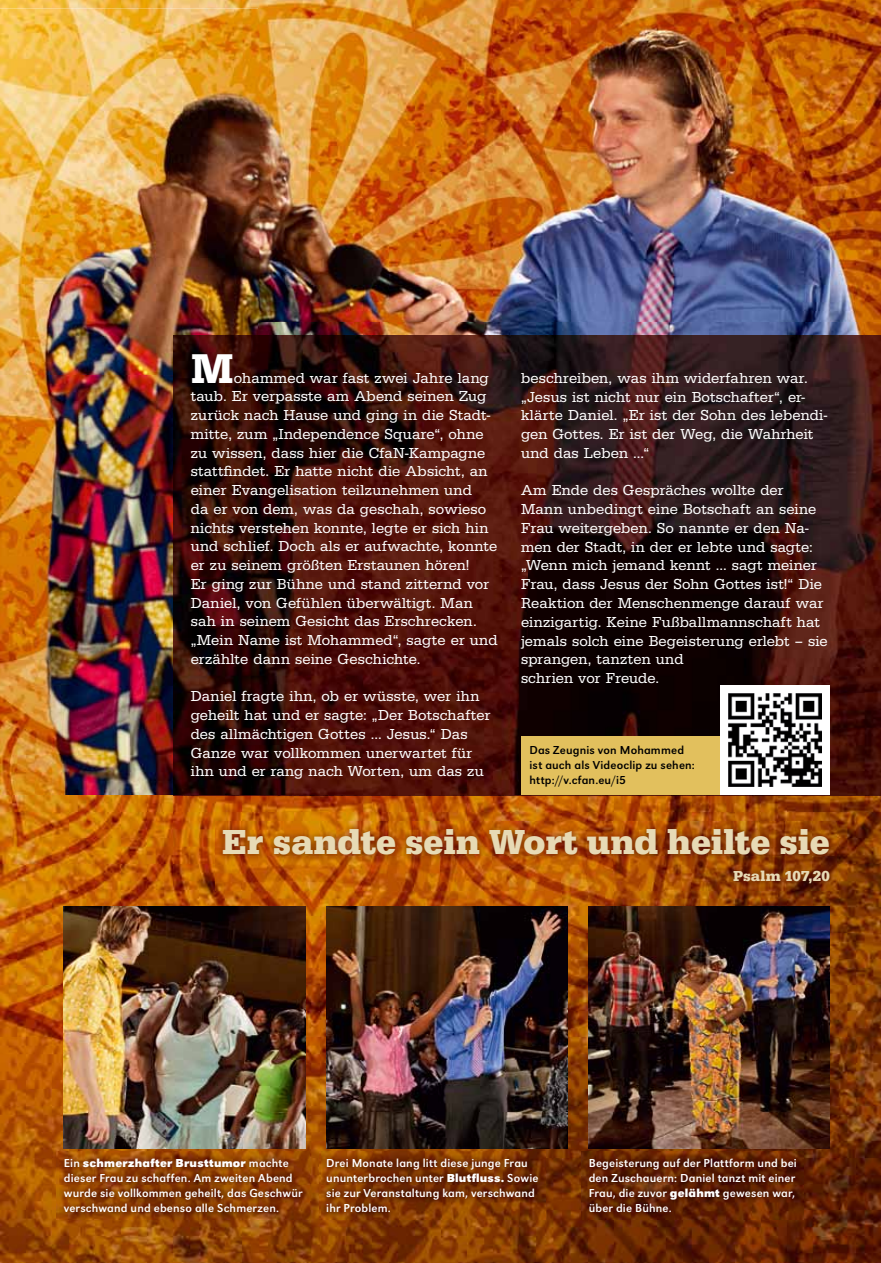
<style>
.page{position:relative;width:881px;height:1263px;background:#fff}
.page>*{position:absolute;margin:0;border:0;box-sizing:border-box;transform-origin:0 0}
.t1{font:700 43.05px "URW Egyptienne TOT";color:#fff}
.t2{font:700 36px "URW Egyptienne TOT";color:#e7dab5}
.t3{font:15px/18.8px "URW Egyptienne TOT";letter-spacing:.01em;color:#fff}
.t4{font:700 15px "URW Egyptienne TOT";letter-spacing:.01em;color:#e7dab5}
.t5{font:12px/15px "URW Grotesk TOT";letter-spacing:.015em;color:#fff}
.t6{font:12px/15px "URW Grotesk TOT";letter-spacing:.015em;color:#000}
.s1{font-weight:700}
</style>
<div class="page">
<img style="left:0;top:0;width:880px;height:1263px">
<img style="left:57px;top:1151px;width:253px;height:68px">
<img style="left:319px;top:1151px;width:226px;height:68px">
<img style="left:581px;top:1151px;width:221px;height:68px">
<img style="left:259px;top:9px;width:621px;height:327px">
<img style="left:0;top:9px;width:259px;height:366px">
<img style="left:0;top:375px;width:174px;height:420px">
<img style="left:174px;top:336px;width:706px;height:460px">
<img style="left:215px;top:822px;width:621px;height:69px">
<div style="left:521px;top:736px;width:198px;height:59px;background:#e2c05d"></div>
<img style="left:64px;top:906px;width:241px;height:243px">
<img style="left:326px;top:906px;width:241px;height:243px">
<img style="left:588px;top:906px;width:241px;height:243px">
<div style="left:719px;top:685px;width:110px;height:110px;background:#fff"></div>
<img style="left:728px;top:694px;width:93px;height:93px">
<h1 class="t1" style="left:191px;top:343px;width:45px">M</h1>
<p class="t3" style="left:191px;top:369px;width:308px;text-indent:43px">ohammed war fast zwei Jahre lang taub. Er verpasste am Abend seinen Zug zurück nach Hause und ging in die Stadt&shy;mitte, zum „Independence Square“, ohne zu wissen, dass hier die CfaN-Kampagne stattfindet. Er hatte nicht die Absicht, an einer Evangelisation teilzunehmen und<br>da er von dem, was da geschah, sowieso nichts verstehen konnte, legte er sich hin und schlief. Doch als er aufwachte, konnte er zu seinem größten Erstaunen hören!<br>Er ging zur Bühne und stand zitternd vor Daniel, von Gefühlen überwältigt. Man sah in seinem Gesicht das Erschrecken. „Mein Name ist Mohammed“, sagte er und erzählte dann seine Geschichte.</p>
<p class="t3" style="left:191px;top:687px;width:301px">Daniel fragte ihn, ob er wüsste, wer ihn geheilt hat und er sagte: „Der Botschafter des allmächtigen Gottes ... Jesus.“ Das Ganze war vollkommen unerwartet für ihn und er rang nach Worten, um das zu</p>
<p class="t3" style="left:521px;top:369px;width:307px">beschreiben, was ihm widerfahren war. „Jesus ist nicht nur ein Botschafter“, er&shy;klärte Daniel. „Er ist der Sohn des lebendi&shy;gen Gottes. Er ist der Weg, die Wahrheit und das Leben ...“</p>
<p class="t3" style="left:521px;top:481px;width:308px">Am Ende des Gespräches wollte der Mann unbedingt eine Botschaft an seine Frau weitergeben. So nannte er den Na&shy;men der Stadt, in der er lebte und sagte: „Wenn mich jemand kennt ... sagt meiner Frau, dass Jesus der Sohn Gottes ist!“ Die Reaktion der Menschenmenge darauf war einzigartig. Keine Fußballmannschaft hat jemals solch eine Begeisterung erlebt – sie sprangen, tanzten und<br>schrien vor Freude.</p>
<p class="t6" style="left:529px;top:743px;width:167px">Das Zeugnis von Mohammed ist auch als Videoclip zu sehen: http://v.cfan.eu/i5</p>
<h2 class="t2" style="left:222px;top:821px;width:609px">Er sandte sein Wort und heilte sie</h2>
<p class="t4" style="left:732px;top:867px;width:98px">Psalm 107,20</p>
<p class="t5" style="left:64px;top:1155px;width:240px">Ein <span class="s1">schmerzhafter Brusttumor</span> machte dieser Frau zu schaffen. Am zweiten Abend wurde sie vollkommen geheilt, das Geschwür verschwand und ebenso alle Schmerzen.</p>
<p class="t5" style="left:326px;top:1155px;width:214px">Drei Monate lang litt diese junge Frau ununterbrochen unter <span class="s1">Blutfluss.</span> Sowie sie zur Veranstaltung kam, verschwand ihr Problem.</p>
<p class="t5" style="left:588px;top:1155px;width:210px">Begeisterung auf der Plattform und bei den Zuschauern: Daniel tanzt mit einer<br>Frau, die zuvor <span class="s1">gelähmt</span> gewesen war, über die Bühne.</p>
</div>
